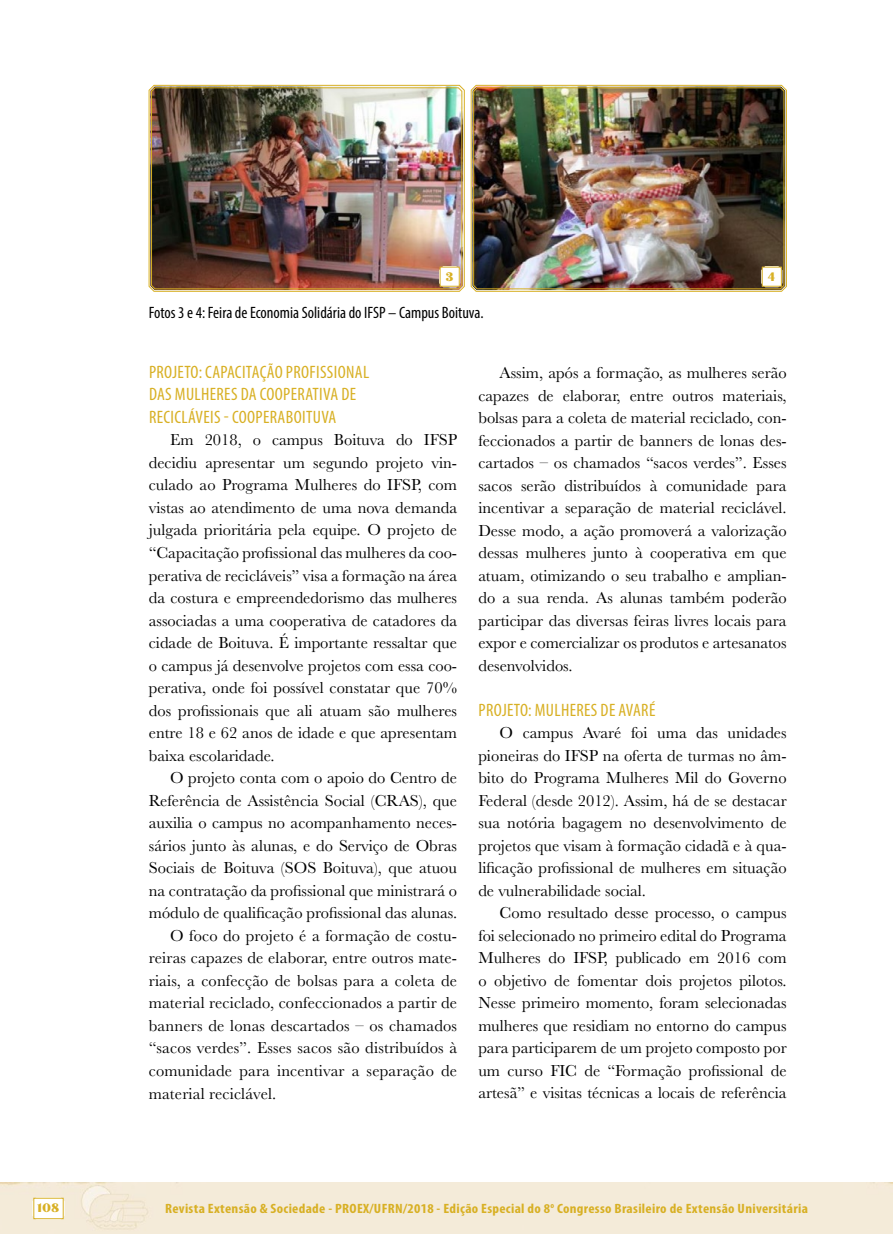
<style>
.page{position:relative;width:893px;height:1234px;background:#fff}
.page>*{position:absolute;margin:0;border:0;box-sizing:border-box;transform-origin:0 0}
.t1{font:condensed 18px/22.5px "Myriad Pro";letter-spacing:.02em;color:#d8b024}
.t2{font:16.5px/22.5px "Baskerville";color:#000;text-align:justify}
.t3{font:condensed 16.5px "Myriad Pro";color:#000}
.t4{font:700 condensed 13.5px "Myriad Pro";letter-spacing:.02em;color:#d8b024;scale:1.1 1}
.t5{font:12px "Escafina Low";color:#d8b024;scale:1.1 1}
</style>
<div class="page">
<svg style="left:148px;top:85px;width:317px;height:207px;background:#d3ba7d"></svg>
<img style="left:151px;top:87px;width:311px;height:202px">
<svg style="left:470px;top:85px;width:317px;height:207px;background:#c8b375"></svg>
<img style="left:473px;top:87px;width:311px;height:202px">
<svg style="left:439px;top:266px;width:21px;height:21px"></svg>
<div style="left:440px;top:267px;width:20px;height:19px;background:#fff;border:1px solid #d8b024"></div>
<svg style="left:761px;top:266px;width:21px;height:21px"></svg>
<div style="left:762px;top:267px;width:20px;height:19px;background:#fff;border:1px solid #d8b024"></div>
<svg style="left:32px;top:1196px;width:33px;height:23px"></svg>
<div style="left:33px;top:1197px;width:31px;height:21px;background:#fff;border:1px solid #d8b024"></div>
<p class="t5" style="left:37px;top:1199px;width:22px">108</p>
<p class="t5" style="left:446px;top:268px;width:8px">3</p>
<p class="t5" style="left:768px;top:268px;width:8px">4</p>
<p class="t3" style="left:149px;top:302px;width:336px">Fotos 3 e 4: Feira de Economia Solidária do IFSP – Campus Boituva.</p>
<p class="t1" style="left:149px;top:360px;width:222px">PROJETO: CAPACITAÇÃO PROFISSIONAL<br>DAS MULHERES DA COOPERATIVA DE<br>RECICLÁVEIS - COOPERABOITUVA</p>
<p class="t2" style="left:149px;top:428px;width:310px;text-indent:21px">Em 2018, o campus Boituva do IFSP decidiu apresentar um segundo projeto vin&shy;culado ao Programa Mulheres do IFSP, com vistas ao atendimento de uma nova demanda julgada prioritária pela equipe. O projeto de “Capacitação profissional das mulheres da coo&shy;perativa de recicláveis” visa a formação na área da costura e empreendedorismo das mulheres associadas a uma cooperativa de catadores da cidade de Boituva. É importante ressaltar que o campus já desenvolve projetos com essa coo&shy;perativa, onde foi possível constatar que 70% dos profissionais que ali atuam são mulheres entre 18 e 62 anos de idade e que apresentam baixa escolaridade.</p>
<p class="t2" style="left:170px;top:766px;width:289px">O projeto conta com o apoio do Centro de</p>
<p class="t2" style="left:149px;top:789px;width:310px">Referência de Assistência Social (CRAS), que</p>
<p class="t2" style="left:149px;top:811px;width:310px">auxilia o campus no acompanhamento neces-</p>
<p class="t2" style="left:149px;top:834px;width:310px">sários junto às alunas, e do Serviço de Obras</p>
<p class="t2" style="left:149px;top:856px;width:310px">Sociais de Boituva (SOS Boituva), que atuou</p>
<p class="t2" style="left:149px;top:879px;width:310px">na contratação da profissional que ministrará o</p>
<p class="t2" style="left:149px;top:901px;width:310px">módulo de qualificação profissional das alunas.</p>
<p class="t2" style="left:170px;top:924px;width:289px">O foco do projeto é a formação de costu-</p>
<p class="t2" style="left:149px;top:946px;width:310px">reiras capazes de elaborar, entre outros mate-</p>
<p class="t2" style="left:149px;top:969px;width:310px">riais, a confecção de bolsas para a coleta de</p>
<p class="t2" style="left:149px;top:991px;width:310px">material reciclado, confeccionados a partir de</p>
<p class="t2" style="left:149px;top:1014px;width:310px">banners de lonas descartados – os chamados</p>
<p class="t2" style="left:149px;top:1036px;width:310px">“sacos verdes”. Esses sacos são distribuídos à</p>
<p class="t2" style="left:149px;top:1059px;width:310px">comunidade para incentivar a separação de</p>
<p class="t2" style="left:149px;top:1081px;width:129px">material reciclável.</p>
<p class="t2" style="left:478px;top:361px;width:310px;text-indent:21px">Assim, após a formação, as mulheres serão capazes de elaborar, entre outros materiais, bolsas para a coleta de material reciclado, con&shy;feccionados a partir de banners de lonas des&shy;cartados – os chamados “sacos verdes”. Esses sacos serão distribuídos à comunidade para incentivar a separação de material reciclável.<br>Desse modo, a ação promoverá a valorização dessas mulheres junto à cooperativa em que atuam, otimizando o seu trabalho e amplian&shy;do a sua renda. As alunas também poderão participar das diversas feiras livres locais para expor e comercializar os produtos e artesanatos desenvolvidos.</p>
<p class="t1" style="left:479px;top:698px;width:178px">PROJETO: MULHERES DE AVARÉ</p>
<p class="t2" style="left:478px;top:721px;width:310px;text-indent:21px">O campus Avaré foi uma das unidades pioneiras do IFSP na oferta de turmas no âm&shy;bito do Programa Mulheres Mil do Governo Federal (desde 2012). Assim, há de se destacar sua notória bagagem no desenvolvimento de projetos que visam à formação cidadã e à qua&shy;lificação profissional de mulheres em situação de vulnerabilidade social.</p>
<p class="t2" style="left:478px;top:901px;width:310px;text-indent:21px">Como resultado desse processo, o campus foi selecionado no primeiro edital do Programa Mulheres do IFSP, publicado em 2016 com o objetivo de fomentar dois projetos pilotos.<br>Nesse primeiro momento, foram selecionadas mulheres que residiam no entorno do campus para participarem de um projeto composto por um curso FIC de “Formação profissional de artesã” e visitas técnicas a locais de referência</p>
<p class="t4" style="left:165px;top:1200px;width:586px">Revista Extensão &amp; Sociedade - PROEX/UFRN/2018 - Edição Especial do 8<sup>o</sup> Congresso Brasileiro de Extensão Universitária</p>
</div>
